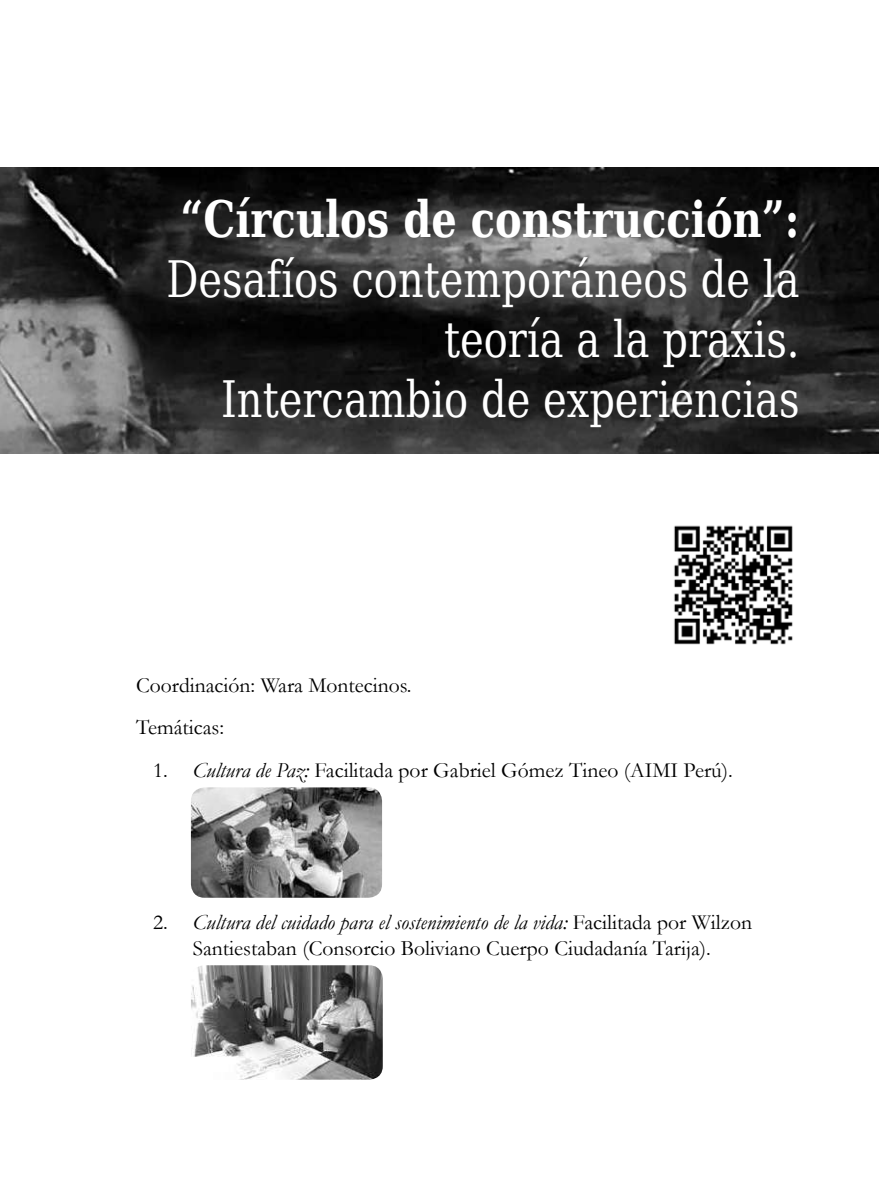
<style>
.page{position:relative;width:879px;height:1191px;background:#fff}
.page>*{position:absolute;margin:0;border:0;box-sizing:border-box;transform-origin:0 0}
.t1{font:50px/60px "DejaVu Serif";color:#fff;text-align:right;scale:.8 1}
.t2{font:700 50px "DejaVu Serif";color:#fff;scale:.8 1}
.t3{font:21.6px/43px "Garamond";color:#000}
.s1{font-style:italic}
</style>
<div class="page">
<img style="left:0;top:168px;width:879px;height:285px">
<img style="left:674px;top:525px;width:119px;height:120px">
<img style="left:191px;top:787px;width:191px;height:110px">
<img style="left:191px;top:965px;width:192px;height:114px">
<h1 class="t2" style="left:180px;top:180px;width:775px">“Círculos de construcción”:</h1>
<h1 class="t1" style="left:166px;top:248px;width:793px">Desafíos contemporáneos de la teoría a la praxis.<br>Intercambio de experiencias</h1>
<p class="t3" style="left:136px;top:663px;width:277px">Coordinación: Wara Montecinos.<br>Temáticas:</p>
<p class="t3" style="left:153px;top:749px;width:581px">1. <span class="s1">Cultura de Paz:</span> Facilitada por Gabriel Gómez Tineo (AIMI Perú).</p>
<p class="t3" style="left:153px;top:909px;width:600px;line-height:26px;text-align:center">2. <span class="s1">Cultura del cuidado para el sostenimiento de la vida:</span> Facilitada por Wilzon<br>Santiestaban (Consorcio Boliviano Cuerpo Ciudadanía Tarija).</p>
</div>
